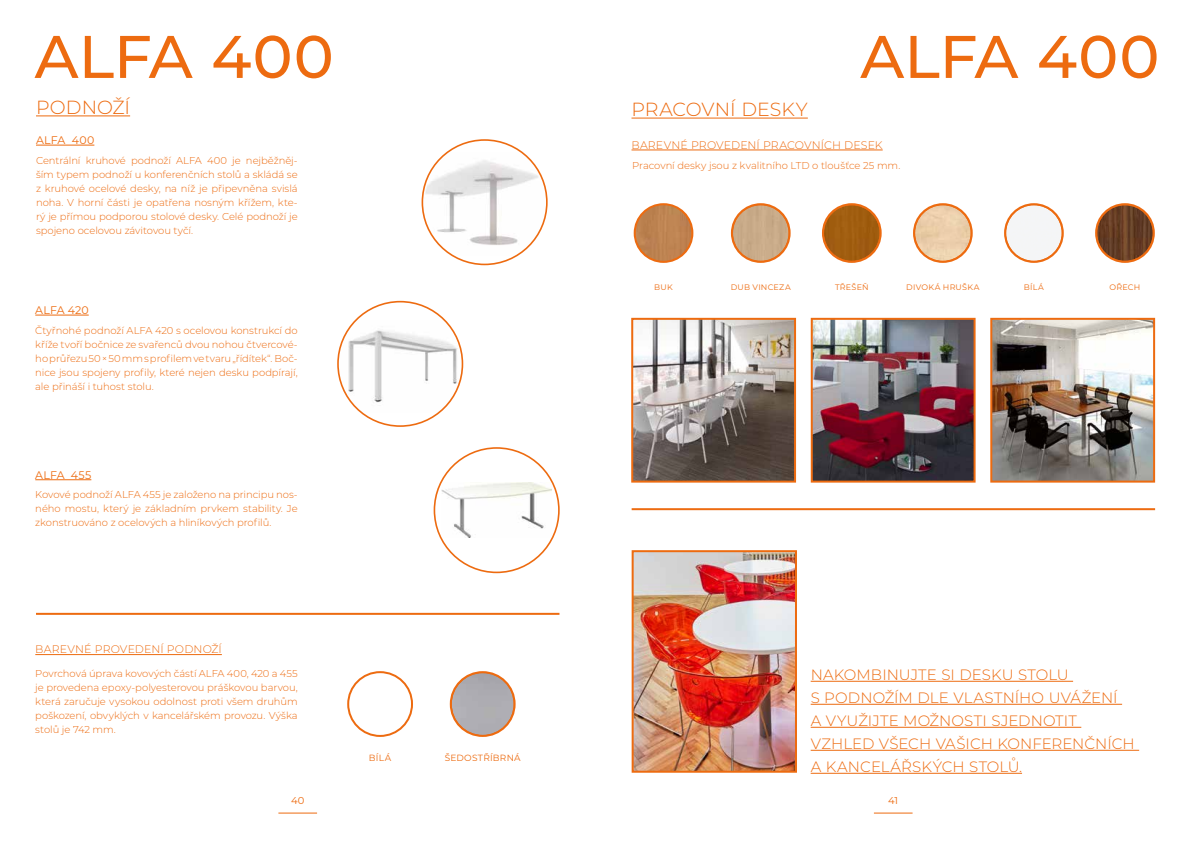
<style>
.page{position:relative;width:1191px;height:842px;background:#fff}
.page>*{position:absolute;margin:0;border:0;box-sizing:border-box;transform-origin:0 0}
.t1{font:500 60px "Montserrat";color:#ed6b10}
.t2{font:300 19px "Montserrat";color:#ed6b10}
.t3{font:300 15px/23px "Montserrat";letter-spacing:.01em;color:#ed6b10}
.t4{font:300 11px "Montserrat";letter-spacing:.01em;color:#ed6b10}
.t5{font:11px "Montserrat";letter-spacing:.015em;color:#ed6b10}
.t6{font:300 10px/14px "Montserrat";letter-spacing:-.005em;color:#ed6b10;text-align:justify}
.t7{font:10px "Montserrat";color:#ed6b10}
.t8{font:9px "Montserrat";letter-spacing:.025em;color:#ed6b10}
.t9{font:8px "Montserrat";letter-spacing:.03em;color:#ed6b10}
</style>
<div class="page">
<hr style="left:278px;top:812px;width:39px;height:1px;background:#ed6b10">
<hr style="left:874px;top:812px;width:38px;height:1px;background:#ed6b10">
<hr style="left:36px;top:115px;width:94px;height:1px;background:#ed6b10">
<hr style="left:36px;top:145px;width:58px;height:1px;background:#ed6b10">
<hr style="left:36px;top:613px;width:523px;height:2px;background:#ed6b10">
<hr style="left:35px;top:654px;width:187px;height:1px;background:#ed6b10">
<div style="left:347px;top:671px;width:66px;height:66px;border:2px solid #ed6b10;border-radius:50%"></div>
<svg style="left:451px;top:672px;width:63px;height:64px"></svg>
<div style="left:450px;top:671px;width:65px;height:66px;border:2px solid #ed6b10;border-radius:50%"></div>
<hr style="left:35px;top:479px;width:56px;height:1px;background:#ed6b10">
<hr style="left:35px;top:315px;width:54px;height:1px;background:#ed6b10">
<img style="left:424px;top:153px;width:123px;height:102px">
<div style="left:421px;top:139px;width:126px;height:126px;border:2px solid #ed6b10;border-radius:50%"></div>
<img style="left:338px;top:321px;width:124px;height:91px">
<div style="left:337px;top:301px;width:126px;height:126px;border:2px solid #ed6b10;border-radius:50%"></div>
<img style="left:441px;top:482px;width:111px;height:56px">
<div style="left:433px;top:447px;width:126px;height:126px;border:2px solid #ed6b10;border-radius:50%"></div>
<hr style="left:631px;top:508px;width:524px;height:2px;background:#ed6b10">
<img style="left:813px;top:321px;width:159px;height:159px">
<div style="left:810px;top:318px;width:165px;height:165px;border:2px solid #ed6b10"></div>
<img style="left:634px;top:321px;width:159px;height:159px">
<div style="left:631px;top:318px;width:165px;height:165px;border:2px solid #ed6b10"></div>
<img style="left:993px;top:321px;width:159px;height:159px">
<div style="left:990px;top:318px;width:165px;height:165px;border:2px solid #ed6b10"></div>
<hr style="left:810px;top:681px;width:263px;height:1px;background:#ed6b10">
<hr style="left:810px;top:704px;width:312px;height:1px;background:#ed6b10">
<hr style="left:810px;top:727px;width:271px;height:1px;background:#ed6b10">
<hr style="left:810px;top:750px;width:329px;height:1px;background:#ed6b10">
<hr style="left:810px;top:773px;width:212px;height:1px;background:#ed6b10">
<img style="left:634px;top:553px;width:160px;height:217px">
<div style="left:631px;top:550px;width:166px;height:223px;border:2px solid #ed6b10"></div>
<hr style="left:631px;top:150px;width:251px;height:1px;background:#ed6b10">
<hr style="left:631px;top:118px;width:177px;height:1px;background:#ed6b10">
<img style="left:634px;top:204px;width:58px;height:58px;border-radius:29px">
<div style="left:633px;top:203px;width:60px;height:60px;border:2px solid #ed6b10;border-radius:50%"></div>
<svg style="left:732px;top:204px;width:57px;height:58px"></svg>
<div style="left:731px;top:203px;width:59px;height:60px;border:2px solid #ed6b10;border-radius:50%"></div>
<svg style="left:823px;top:204px;width:57px;height:58px"></svg>
<div style="left:822px;top:203px;width:59px;height:60px;border:2px solid #ed6b10;border-radius:50%"></div>
<svg style="left:914px;top:204px;width:57px;height:58px"></svg>
<div style="left:913px;top:203px;width:59px;height:60px;border:2px solid #ed6b10;border-radius:50%"></div>
<svg style="left:1005px;top:204px;width:57px;height:58px"></svg>
<div style="left:1004px;top:203px;width:59px;height:60px;border:2px solid #ed6b10;border-radius:50%"></div>
<svg style="left:1096px;top:204px;width:57px;height:58px"></svg>
<div style="left:1095px;top:203px;width:59px;height:60px;border:2px solid #ed6b10;border-radius:50%"></div>
<h1 class="t1" style="left:35px;top:15px;width:301px">ALFA 400</h1>
<h2 class="t2" style="left:36px;top:94px;width:96px">PODNOŽÍ</h2>
<p class="t5" style="left:36px;top:133px;width:60px">ALFA 400</p>
<p class="t6" style="left:36px;top:153px;width:263px">Centrální kruhové podnoží ALFA 400 je nejběžněj&shy;ším typem podnoží u konferenčních stolů a skládá se z kruhové ocelové desky, na níž je připevněna svislá noha. V horní části je opatřena nosným křížem, kte&shy;rý je přímou podporou stolové desky. Celé podnoží je spojeno ocelovou závitovou tyčí.</p>
<p class="t5" style="left:35px;top:302px;width:55px">ALFA 420</p>
<p class="t6" style="left:35px;top:323px;width:264px">Čtyřnohé podnoží ALFA 420 s ocelovou konstrukcí do kříže tvoří bočnice ze svařenců dvou nohou čtvercové&shy;ho průřezu 50 × 50 mm s profilem ve tvaru „řídítek“. Boč&shy;nice jsou spojeny profily, které nejen desku podpírají, ale přináší i tuhost stolu.</p>
<p class="t5" style="left:35px;top:467px;width:58px">ALFA 455</p>
<p class="t6" style="left:35px;top:487px;width:264px">Kovové podnoží ALFA 455 je založeno na principu nos&shy;ného mostu, který je základním prvkem stability. Je zkonstruováno z ocelových a hliníkových profilů.</p>
<p class="t4" style="left:35px;top:642px;width:188px">BAREVNÉ PROVEDENÍ PODNOŽÍ</p>
<p class="t6" style="left:35px;top:666px;width:264px">Povrchová úprava kovových částí ALFA 400, 420 a 455 je provedena epoxy-polyesterovou práškovou barvou, která zaručuje vysokou odolnost proti všem druhům poškození, obvyklých v kancelářském provozu. Výška stolů je 742 mm.</p>
<p class="t8" style="left:369px;top:752px;width:24px">BÍLÁ</p>
<p class="t8" style="left:445px;top:752px;width:78px">ŠEDOSTŘÍBRNÁ</p>
<h2 class="t2" style="left:631px;top:97px;width:178px">PRACOVNÍ DESKY</h2>
<h1 class="t1" style="left:860px;top:15px;width:301px">ALFA 400</h1>
<p class="t4" style="left:631px;top:137px;width:253px">BAREVNÉ PROVEDENÍ PRACOVNÍCH DESEK</p>
<p class="t6" style="left:632px;top:158px;width:270px">Pracovní desky jsou z kvalitního LTD o tloušťce 25 mm.</p>
<p class="t9" style="left:654px;top:282px;width:20px">BUK</p>
<p class="t9" style="left:730px;top:282px;width:62px">DUB VINCEZA</p>
<p class="t9" style="left:835px;top:282px;width:35px">TŘEŠEŇ</p>
<p class="t9" style="left:906px;top:282px;width:75px">DIVOKÁ HRUŠKA</p>
<p class="t9" style="left:1024px;top:282px;width:21px">BÍLÁ</p>
<p class="t9" style="left:1109px;top:282px;width:32px">OŘECH</p>
<h3 class="t3" style="left:810px;top:662px;width:325px">NAKOMBINUJTE SI DESKU STOLU<br>S PODNOŽÍM DLE VLASTNÍHO UVÁŽENÍ<br>A VYUŽIJTE MOŽNOSTI SJEDNOTIT<br>VZHLED VŠECH VAŠICH KONFERENČNÍCH<br>A KANCELÁŘSKÝCH STOLŮ.</h3>
<p class="t7" style="left:291px;top:794px;width:15px">40</p>
<p class="t7" style="left:888px;top:794px;width:11px">41</p>
</div>
